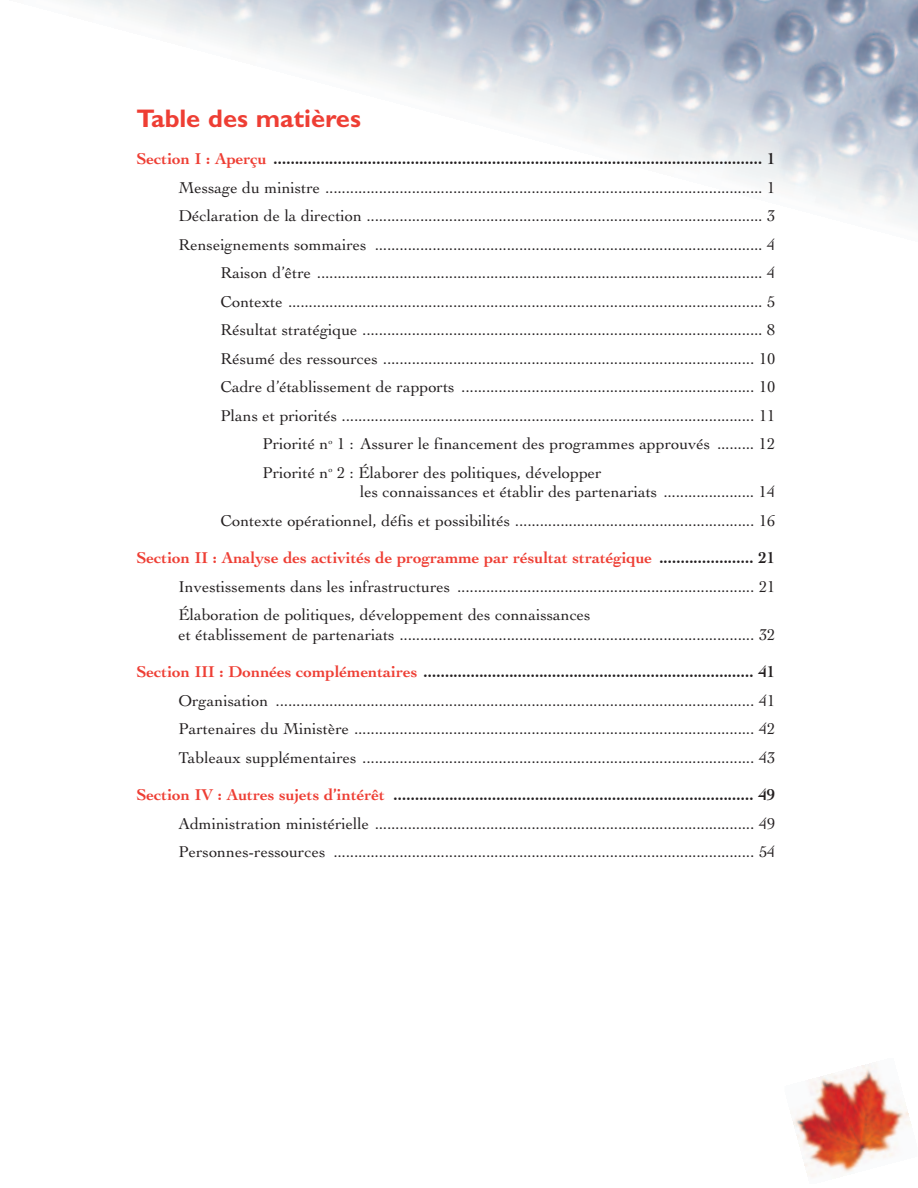
<style>
.page{position:relative;width:918px;height:1188px;background:#fff}
.page>*{position:absolute;margin:0;border:0;box-sizing:border-box;transform-origin:0 0}
.t1{font:700 25.5px "Gill Sans";color:#ee3e34}
.t2{font:16.5px/28.5px "Cochin";color:#231f20;text-align:justify}
.t3{font:700 16.5px "Cochin";color:#231f20}
.s1{color:#ee3e34}
.s2{font-weight:700;color:#ee3e34}
.s3{font-weight:700}
</style>
<div class="page">
<img style="left:75px;top:0;width:843px;height:225px">
<img style="left:793px;top:1063px;width:119px;height:114px">
<h1 class="t1" style="left:136px;top:109px;width:226px">Table des matières</h1>
<p class="t3" style="left:136px;top:153px;width:641px"><span class="s1">Section I : Aperçu</span> .................................................................................................................. 1</p>
<p class="t2" style="left:178px;top:175px;width:599px">Message du ministre .......................................................................................................... 1</p>
<p class="t2" style="left:178px;top:203px;width:599px">Déclaration de la direction ................................................................................................ 3</p>
<p class="t2" style="left:178px;top:232px;width:599px">Renseignements sommaires .............................................................................................. 4</p>
<p class="t2" style="left:221px;top:260px;width:557px">Raison d’être ............................................................................................................ 4</p>
<p class="t2" style="left:221px;top:289px;width:557px">Contexte ................................................................................................................... 5</p>
<p class="t2" style="left:221px;top:317px;width:557px">Résultat stratégique ................................................................................................. 8</p>
<p class="t2" style="left:221px;top:346px;width:557px">Résumé des ressources .......................................................................................... 10</p>
<p class="t2" style="left:221px;top:374px;width:557px">Cadre d’établissement de rapports ....................................................................... 10</p>
<p class="t2" style="left:221px;top:403px;width:557px">Plans et priorités .................................................................................................... 11</p>
<p class="t2" style="left:263px;top:431px;width:514px">Priorité n<sup>o</sup> 1 : Assurer le financement des programmes approuvés ......... 12</p>
<p class="t2" style="left:262px;top:460px;width:341px">Priorité n<sup>o</sup> 2 : Élaborer des politiques, développer</p>
<p class="t2" style="left:221px;top:479px;width:557px;text-align:right">les connaissances et établir des partenariats ...................... 14<br>Contexte opérationnel, défis et possibilités .......................................................... 16</p>
<p class="t2" style="left:179px;top:545px;width:599px;text-indent:-42px"><span class="s2">Section II : Analyse des activités de programme par résultat stratégique</span> <span class="s3">...................... 21<br></span>Investissements dans les infrastructures ........................................................................ 21<br>Élaboration de politiques, développement des connaissances</p>
<p class="t2" style="left:179px;top:622px;width:599px">et établissement de partenariats ...................................................................................... 32</p>
<p class="t2" style="left:179px;top:659px;width:599px;text-indent:-42px"><span class="s2">Section III : Données complémentaires</span> <span class="s3">............................................................................. 41<br></span>Organisation .................................................................................................................... 41<br>Partenaires du Ministère ................................................................................................. 42<br>Tableaux supplémentaires ............................................................................................... 43</p>
<p class="t2" style="left:178px;top:782px;width:599px;text-indent:-42px"><span class="s2">Section IV : Autres sujets d’intérêt</span> <span class="s3">.................................................................................... 49<br></span>Administration ministérielle ............................................................................................ 49<br>Personnes-ressources ...................................................................................................... 54</p>
</div>
